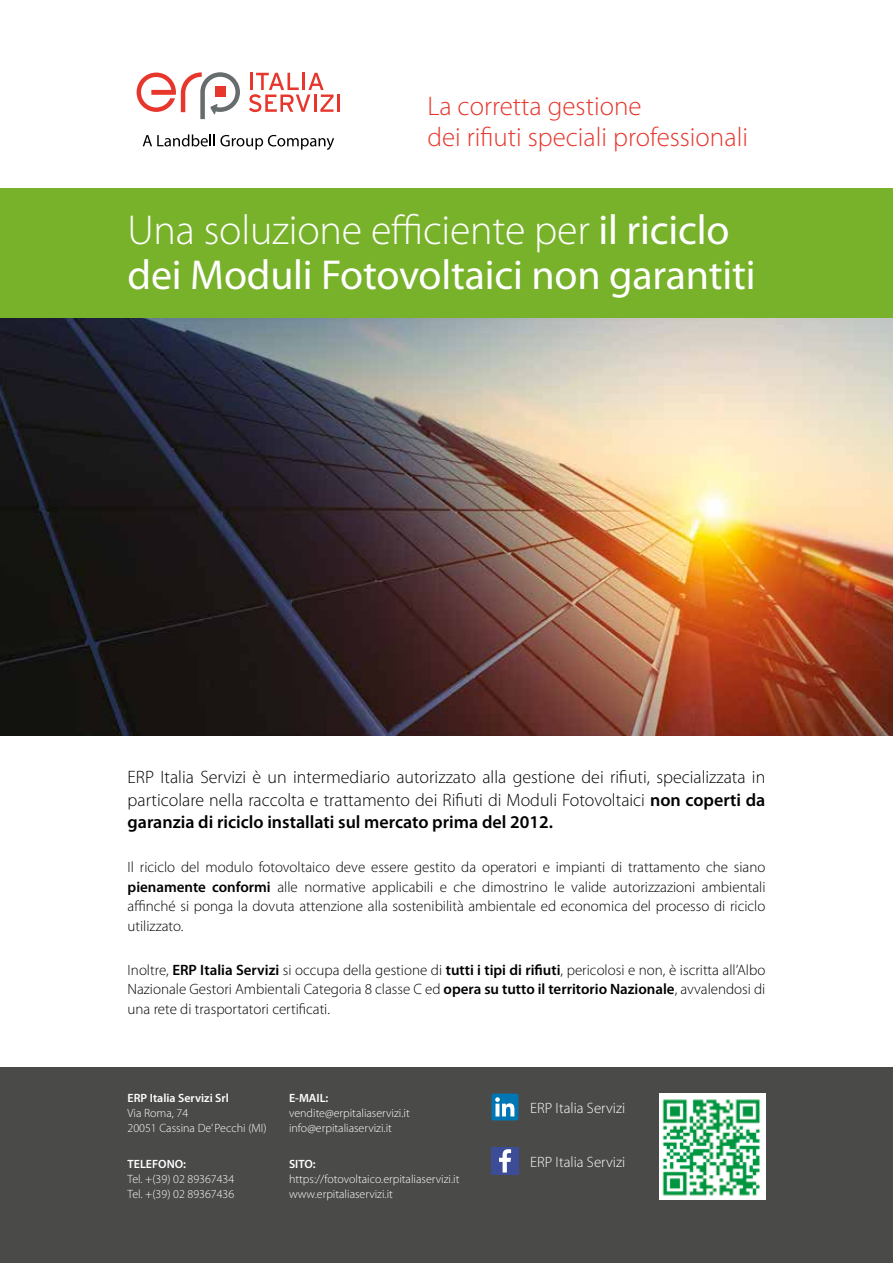
<style>
.page{position:relative;width:893px;height:1263px;background:#fff}
.page>*{position:absolute;margin:0;border:0;box-sizing:border-box;transform-origin:0 0}
.t1{font:42px/45px "Myriad Pro";letter-spacing:-.005em;color:#fff}
.t2{font:300 27px/31.5px "Myriad Pro";color:#e7362c}
.t3{font:300 18px/22.5px "Myriad Pro";color:#000;text-align:justify}
.t4{font:300 15px/19.5px "Myriad Pro";color:#000;text-align:justify}
.t5{font:300 15px "Myriad Pro";color:#fff}
.t6{font:300 12px/15px "Myriad Pro";color:#fff}
.t7{font:600 12px "Myriad Pro";color:#fff}
.s1{font-weight:300}
.s2{font-weight:600}
</style>
<div class="page">
<img style="left:0;top:318px;width:893px;height:418px">
<div style="left:0;top:188px;width:893px;height:130px;background:#78b22b"></div>
<div style="left:0;top:1067px;width:893px;height:196px;background:#4a4a49"></div>
<svg style="left:249px;top:73px;width:91px;height:39px"></svg>
<svg style="left:137px;top:72px;width:103px;height:47px"></svg>
<div style="left:215px;top:87px;width:11px;height:10px;background:#e7362c"></div>
<svg style="left:143px;top:134px;width:191px;height:16px"></svg>
<div style="left:491px;top:1093px;width:27px;height:27px;background:#0077b5;border-radius:2px"></div>
<svg style="left:495px;top:1097px;width:19px;height:19px"></svg>
<div style="left:491px;top:1147px;width:28px;height:27px;background:#3d4c97"></div>
<svg style="left:499px;top:1149px;width:12px;height:23px"></svg>
<img style="left:659px;top:1093px;width:106px;height:106px">
<h2 class="t2" style="left:427px;top:90px;width:322px">La corretta gestione<br>dei rifiuti speciali professionali</h2>
<h1 class="t1" style="left:128px;top:207px;width:630px"><span class="s1">Una soluzione efficiente per</span> il riciclo dei Moduli Fotovoltaici non garantiti</h1>
<p class="t3" style="left:128px;top:766px;width:639px">ERP Italia Servizi è un intermediario autorizzato alla gestione dei rifiuti, specializzata in particolare nella raccolta e trattamento dei Rifiuti di Moduli Fotovoltaici <span class="s2">non coperti da garanzia di riciclo installati sul mercato prima del 2012.</span></p>
<p class="t4" style="left:128px;top:857px;width:639px">Il riciclo del modulo fotovoltaico deve essere gestito da operatori e impianti di trattamento che siano <span class="s2">pienamente conformi</span> alle normative applicabili e che dimostrino le valide autorizzazioni ambientali affinché si ponga la dovuta attenzione alla sostenibilità ambientale ed economica del processo di riciclo utilizzato.</p>
<p class="t4" style="left:128px;top:960px;width:639px">Inoltre, <span class="s2">ERP Italia Servizi</span> si occupa della gestione di <span class="s2">tutti i tipi di rifiuti</span>, pericolosi e non, è iscritta all’Albo Nazionale Gestori Ambientali Categoria 8 classe C ed <span class="s2">opera su tutto il territorio Nazionale</span>, avvalendosi di una rete di trasportatori certificati.</p>
<p class="t7" style="left:128px;top:1090px;width:103px">ERP Italia Servizi Srl</p>
<p class="t6" style="left:128px;top:1105px;width:141px">Via Roma, 74<br>20051 Cassina De’ Pecchi (MI)</p>
<p class="t7" style="left:128px;top:1156px;width:60px">TELEFONO:</p>
<p class="t6" style="left:128px;top:1171px;width:108px">Tel. +(39) 02 89367434<br>Tel. +(39) 02 89367436</p>
<p class="t7" style="left:289px;top:1090px;width:41px">E-MAIL:</p>
<p class="t6" style="left:289px;top:1105px;width:122px">vendite@erpitaliaservizi.it info@erpitaliaservizi.it</p>
<p class="t7" style="left:289px;top:1156px;width:28px">SITO:</p>
<p class="t6" style="left:289px;top:1171px;width:172px">https://fotovoltaico.erpitaliaservizi.it www.erpitaliaservizi.it</p>
<p class="t5" style="left:530px;top:1098px;width:97px">ERP Italia Servizi</p>
<p class="t5" style="left:530px;top:1152px;width:97px">ERP Italia Servizi</p>
</div>
